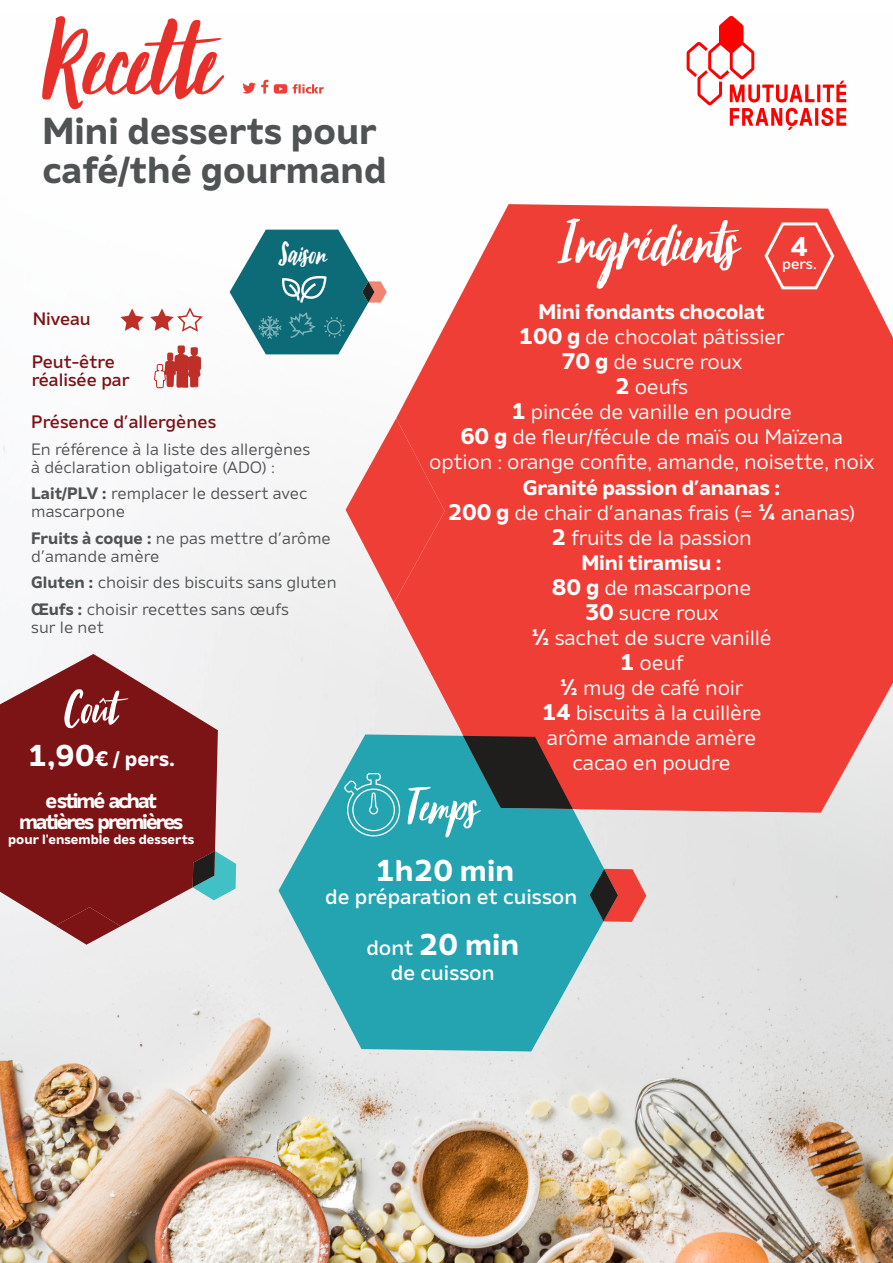
<style>
.page{position:relative;width:893px;height:1263px;background:#fff}
.page>*{position:absolute;margin:0;border:0;box-sizing:border-box;transform-origin:0 0}
._01-TITRE{font:132.3px "October Storm";color:#e7302a}
.t1{font:72px "October Storm";color:#fff}
._11-TITRE-COUT{font:57px "October Storm";color:#fff}
._02-TITRE-RECETTE{font:700 37.5px "Amino";color:#505353}
.t2{font:35.4px "October Storm";color:#fff}
._10-TEXT-TEMPS{font:700 30px "Amino";color:#fff}
.t3{font:700 27px "Amino";color:#fff}
._08-TEXT-ALVEOLE-ING{font:21px "Amino";letter-spacing:-.01em;color:#fff}
._08-TEXT-ALVEOLE-ING-2{font:700 21px "Amino";letter-spacing:-.01em;color:#fff}
._08-TEXT-ALVEOLE-ING-3{font:700 21px/42px "Amino";letter-spacing:-.1em;color:#fff;text-align:center}
._10-TEXT-TEMPS-2{font:500 21px "Amino";color:#fff}
.t4{font:500 18px "Amino";color:#7c1315}
.t5{font:500 18px/18px "Amino";letter-spacing:-.01em;color:#7b1216}
._04-TEXT-ALLERGENES{font:16.5px/18px "Amino";color:#505353}
.t6{font:500 15px "Amino";color:#fff}
.t7{font:700 13.5px "Amino";color:#fff}
.s1{font-weight:700}
.s2{font-size:30px}
.s3{font-weight:700;font-size:22.5px}
.s4{font-weight:500;font-size:21px}
</style>
<div class="page">
<img style="left:0;top:52px;width:892px;height:1211px">
<svg style="left:274px;top:84px;width:13px;height:10px"></svg>
<svg style="left:242px;top:80px;width:26px;height:14px"></svg>
<svg style="left:293px;top:84px;width:31px;height:10px"></svg>
<svg style="left:394px;top:204px;width:499px;height:609px;background:#ee5048"></svg>
<svg style="left:279px;top:734px;width:325px;height:317px;background:#52afb8"></svg>
<svg style="left:463px;top:736px;width:110px;height:73px;background:#443c3b"></svg>
<svg style="left:590px;top:869px;width:56px;height:53px;background:#a05754"></svg>
<svg style="left:346px;top:418px;width:99px;height:185px"></svg>
<svg style="left:0;top:654px;width:218px;height:272px;background:#913a3c"></svg>
<svg style="left:55px;top:907px;width:66px;height:38px;background:#994c4d"></svg>
<svg style="left:193px;top:851px;width:43px;height:49px;background:#5c9698"></svg>
<svg style="left:762px;top:221px;width:74px;height:71px;background:#f0554d"></svg>
<svg style="left:230px;top:230px;width:157px;height:124px"></svg>
<svg style="left:120px;top:308px;width:24px;height:23px"></svg>
<svg style="left:150px;top:306px;width:54px;height:27px"></svg>
<svg style="left:344px;top:773px;width:56px;height:63px;background:#43b1bb"></svg>
<svg style="left:154px;top:345px;width:47px;height:67px"></svg>
<svg style="left:687px;top:16px;width:159px;height:114px"></svg>
<p class="_01-TITRE" style="left:43px;top:-2px;width:186px">Recette</p>
<p class="_02-TITRE-RECETTE" style="left:43px;top:108px;width:335px">Mini desserts pour</p>
<p class="_02-TITRE-RECETTE" style="left:43px;top:147px;width:346px">café/thé gourmand</p>
<p class="t4" style="left:33px;top:308px;width:60px">Niveau</p>
<p class="t5" style="left:32px;top:352px;width:99px">Peut-être réalisée par</p>
<p class="t2" style="left:279px;top:236px;width:49px;rotate:1deg">Saison</p>
<p class="t4" style="left:31px;top:411px;width:187px">Présence d’allergènes</p>
<p class="_04-TEXT-ALLERGENES" style="left:31px;top:440px;width:281px">En référence à la liste des allergènes à déclaration obligatoire (ADO) :</p>
<p class="_04-TEXT-ALLERGENES" style="left:31px;top:484px;width:278px"><span class="s1">Lait/PLV :</span> remplacer le dessert avec mascarpone</p>
<p class="_04-TEXT-ALLERGENES" style="left:31px;top:529px;width:301px"><span class="s1">Fruits à coque :</span> ne pas mettre d’arôme d’amande amère</p>
<p class="_04-TEXT-ALLERGENES" style="left:31px;top:573px;width:307px"><span class="s1">Gluten :</span> choisir des biscuits sans gluten</p>
<p class="_04-TEXT-ALLERGENES" style="left:31px;top:600px;width:259px"><span class="s1">Œufs :</span> choisir recettes sans œufs sur le net</p>
<p class="_11-TITRE-COUT" style="left:64px;top:681px;width:54px">Coût</p>
<p class="_08-TEXT-ALVEOLE-ING-3" style="left:27px;top:737px;width:149px"><span class="s2">1,90</span>€ / pers. estimé achat</p>
<p class="_08-TEXT-ALVEOLE-ING-3" style="left:19px;top:800px;width:166px">matières premières</p>
<p class="t7" style="left:8px;top:831px;width:188px">pour l'ensemble des desserts</p>
<p class="t1" style="left:559px;top:208px;width:180px">Ingrédients</p>
<p class="t3" style="left:791px;top:229px;width:19px">4</p>
<p class="t6" style="left:782px;top:255px;width:36px">pers.</p>
<p class="_08-TEXT-ALVEOLE-ING-2" style="left:538px;top:299px;width:228px">Mini fondants chocolat</p>
<p class="_08-TEXT-ALVEOLE-ING" style="left:519px;top:325px;width:268px"><span class="s3">100 g</span> de chocolat pâtissier</p>
<p class="_08-TEXT-ALVEOLE-ING" style="left:561px;top:350px;width:183px"><span class="s3">70 g</span> de sucre roux</p>
<p class="_08-TEXT-ALVEOLE-ING" style="left:615px;top:375px;width:75px"><span class="s3">2</span> oeufs</p>
<p class="_08-TEXT-ALVEOLE-ING" style="left:511px;top:400px;width:283px"><span class="s3">1</span> pincée de vanille en poudre</p>
<p class="_08-TEXT-ALVEOLE-ING" style="left:460px;top:425px;width:385px"><span class="s3">60 g</span> de fleur/fécule de maïs ou Maïzena</p>
<p class="_08-TEXT-ALVEOLE-ING" style="left:429px;top:450px;width:446px">option : orange confite, amande, noisette, noix</p>
<p class="_08-TEXT-ALVEOLE-ING-2" style="left:523px;top:474px;width:259px">Granité passion d’ananas :</p>
<p class="_08-TEXT-ALVEOLE-ING" style="left:448px;top:500px;width:409px"><span class="s3">200 g</span> de chair d’ananas frais (= <span class="s3">¼</span> ananas)</p>
<p class="_08-TEXT-ALVEOLE-ING" style="left:551px;top:525px;width:202px"><span class="s3">2</span> fruits de la passion</p>
<p class="_08-TEXT-ALVEOLE-ING-2" style="left:581px;top:549px;width:142px">Mini tiramisu :</p>
<p class="_08-TEXT-ALVEOLE-ING" style="left:552px;top:575px;width:201px"><span class="s3">80 g</span> de mascarpone</p>
<p class="_08-TEXT-ALVEOLE-ING" style="left:585px;top:600px;width:135px"><span class="s3">30</span> sucre roux</p>
<p class="_08-TEXT-ALVEOLE-ING" style="left:531px;top:625px;width:242px"><span class="s3">½</span> sachet de sucre vanillé</p>
<p class="_08-TEXT-ALVEOLE-ING" style="left:620px;top:650px;width:65px"><span class="s3">1</span> oeuf</p>
<p class="_08-TEXT-ALVEOLE-ING" style="left:560px;top:675px;width:185px"><span class="s3">½</span> mug de café noir</p>
<p class="_08-TEXT-ALVEOLE-ING" style="left:542px;top:700px;width:221px"><span class="s3">14</span> biscuits à la cuillère</p>
<p class="_08-TEXT-ALVEOLE-ING" style="left:547px;top:725px;width:211px">arôme amande amère</p>
<p class="_08-TEXT-ALVEOLE-ING" style="left:572px;top:750px;width:160px">cacao en poudre</p>
<p class="_11-TITRE-COUT" style="left:407px;top:779px;width:72px">Temps</p>
<p class="_10-TEXT-TEMPS" style="left:375px;top:852px;width:141px">1h20 min</p>
<p class="_10-TEXT-TEMPS-2" style="left:325px;top:884px;width:254px">de préparation et cuisson</p>
<p class="_10-TEXT-TEMPS" style="left:366px;top:925px;width:154px"><span class="s4">dont</span> 20 min</p>
<p class="_10-TEXT-TEMPS-2" style="left:391px;top:960px;width:105px">de cuisson</p>
</div>
